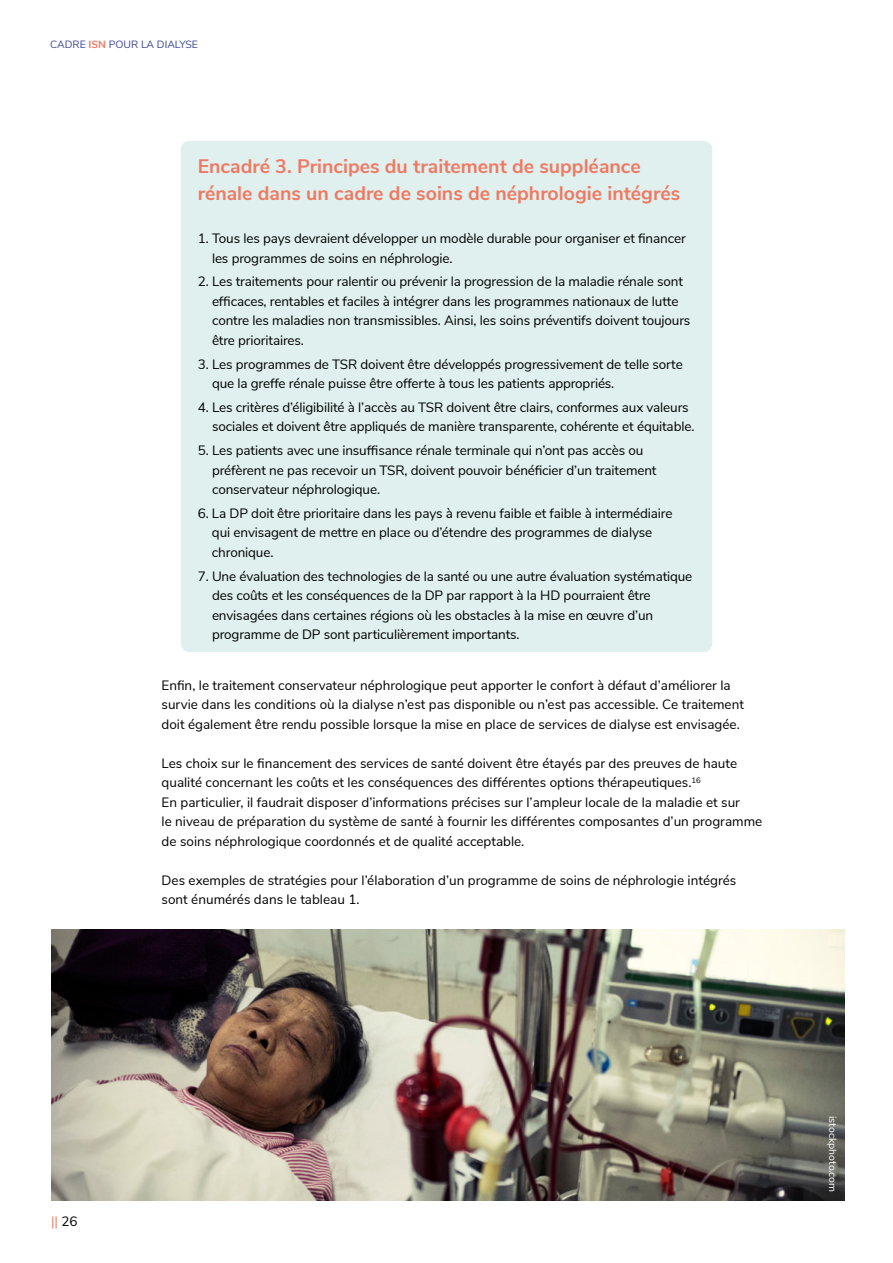
<style>
.page{position:relative;width:893px;height:1263px;background:#fff}
.page>*{position:absolute;margin:0;border:0;box-sizing:border-box;transform-origin:0 0}
.t1{font:700 19.5px/27px "Nunito Sans";color:#ef7962}
.t2{font:13.5px/19.5px "Nunito Sans";letter-spacing:-.01em;color:#000}
.t3{font:13.5px "Nunito Sans";color:#ef7962}
.t4{font:10.5px "Nunito Sans";color:#3b4596}
.t5{font:10.5px "Nunito Sans";color:#fff}
.s1{font-weight:700;color:#ef7962}
.s2{color:#000}
</style>
<div class="page">
<div style="left:181px;top:141px;width:531px;height:511px;background:#e0f0ee;border-radius:9px"></div>
<img style="left:51px;top:930px;width:794px;height:270px">
<p class="t4" style="left:50px;top:37px;width:149px">CADRE <span class="s1">ISN</span> POUR LA DIALYSE</p>
<h1 class="t1" style="left:198px;top:151px;width:484px">Encadré 3. Principes du traitement de suppléance rénale dans un cadre de soins de néphrologie intégrés</h1>
<p class="t2" style="left:212px;top:228px;width:475px;text-indent:-14px">1. Tous les pays devraient développer un modèle durable pour organiser et financer les programmes de soins en néphrologie.</p>
<p class="t2" style="left:212px;top:271px;width:480px;text-indent:-14px">2. Les traitements pour ralentir ou prévenir la progression de la maladie rénale sont efficaces, rentables et faciles à intégrer dans les programmes nationaux de lutte contre les maladies non transmissibles. Ainsi, les soins préventifs doivent toujours être prioritaires.</p>
<p class="t2" style="left:212px;top:353px;width:472px;text-indent:-14px">3. Les programmes de TSR doivent être développés progressivement de telle sorte que la greffe rénale puisse être offerte à tous les patients appropriés.</p>
<p class="t2" style="left:212px;top:396px;width:484px;text-indent:-14px">4. Les critères d’éligibilité à l’accès au TSR doivent être clairs, conformes aux valeurs sociales et doivent être appliqués de manière transparente, cohérente et équitable.</p>
<p class="t2" style="left:212px;top:440px;width:446px;text-indent:-14px">5. Les patients avec une insuffisance rénale terminale qui n’ont pas accès ou préfèrent ne pas recevoir un TSR, doivent pouvoir bénéficier d’un traitement conservateur néphrologique.</p>
<p class="t2" style="left:212px;top:502px;width:462px;text-indent:-14px">6. La DP doit être prioritaire dans les pays à revenu faible et faible à intermédiaire qui envisagent de mettre en place ou d’étendre des programmes de dialyse chronique.</p>
<p class="t2" style="left:212px;top:565px;width:482px;text-indent:-14px">7. Une évaluation des technologies de la santé ou une autre évaluation systématique des coûts et les conséquences de la DP par rapport à la HD pourraient être envisagées dans certaines régions où les obstacles à la mise en œuvre d’un programme de DP sont particulièrement importants.</p>
<p class="t2" style="left:162px;top:674px;width:584px">Enfin, le traitement conservateur néphrologique peut apporter le confort à défaut d’améliorer la survie dans les conditions où la dialyse n’est pas disponible ou n’est pas accessible. Ce traitement doit également être rendu possible lorsque la mise en place de services de dialyse est envisagée.</p>
<p class="t2" style="left:162px;top:752px;width:602px">Les choix sur le financement des services de santé doivent être étayés par des preuves de haute qualité concernant les coûts et les conséquences des différentes options thérapeutiques.<sup>16<br></sup>En particulier, il faudrait disposer d’informations précises sur l’ampleur locale de la maladie et sur<br>le niveau de préparation du système de santé à fournir les différentes composantes d’un programme de soins néphrologique coordonnés et de qualité acceptable.</p>
<p class="t2" style="left:162px;top:869px;width:576px">Des exemples de stratégies pour l’élaboration d’un programme de soins de néphrologie intégrés sont énumérés dans le tableau 1.</p>
<p class="t3" style="left:51px;top:1211px;width:28px">|| <span class="s2">26</span></p>
<p class="t5" style="left:840px;top:1116px;width:78px;rotate:90deg">istockphoto.com</p>
</div>
